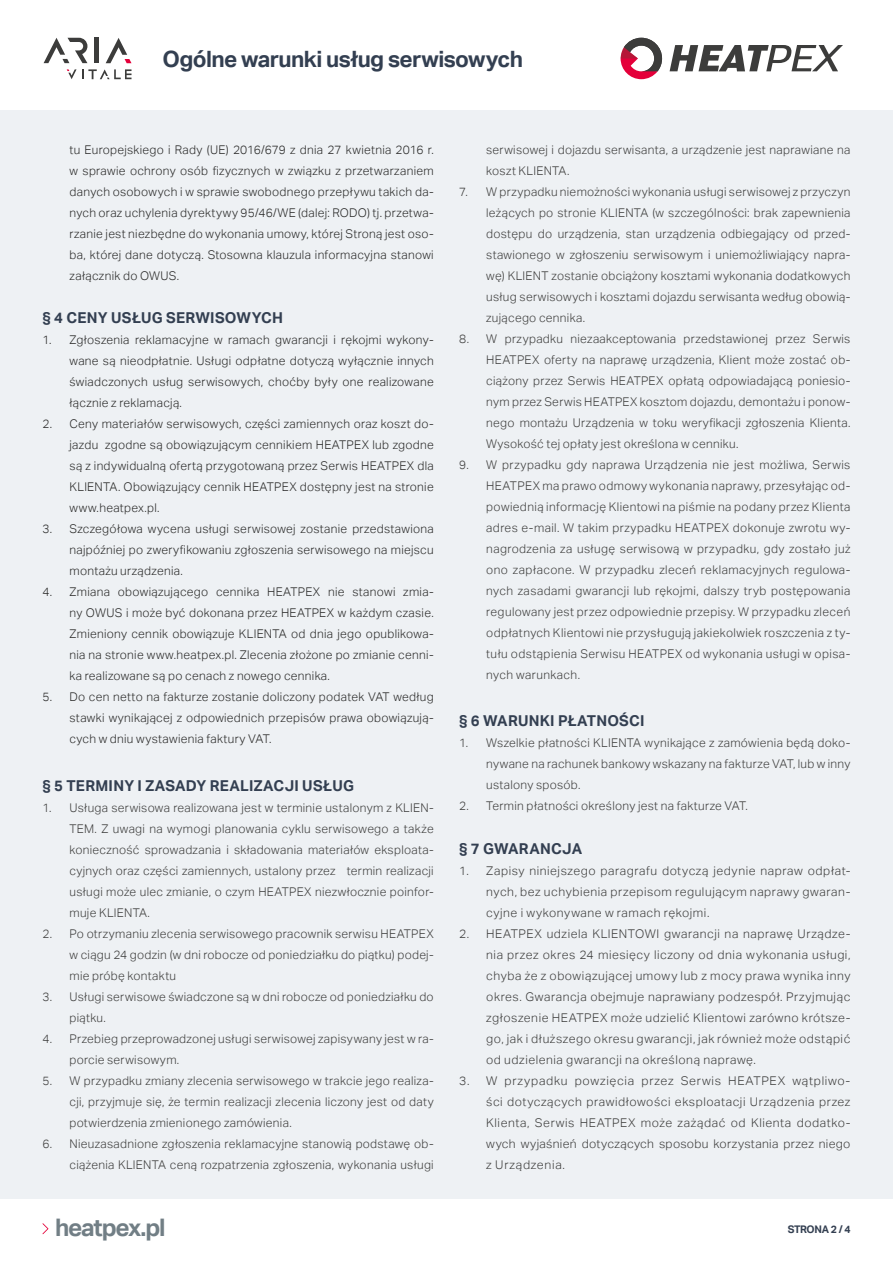
<style>
.page{position:relative;width:893px;height:1263px;background:#fff}
.page>*{position:absolute;margin:0;border:0;box-sizing:border-box;transform-origin:0 0}
.t1{font:700 24.15px "Aktiv Grotesk";letter-spacing:-.05em;color:#717e85}
.t2{font:700 22.5px "Aktiv Grotesk";letter-spacing:-.025em;color:#333f51}
.t3{font:700 15px "Aktiv Grotesk";letter-spacing:.015em;color:#333f51}
.t4{font:300 12px/21px "Aktiv Grotesk";letter-spacing:.025em;color:#3c3c3b;text-align:justify}
.t5{font:300 12px/21px "Aktiv Grotesk";letter-spacing:.025em;color:#282827;text-align:justify}
.t6{font:700 10.5px "Aktiv Grotesk";letter-spacing:-.03em;color:#333f51}
</style>
<div class="page">
<div style="left:0;top:111px;width:893px;height:1088px;background:#eef1f4"></div>
<svg style="left:670px;top:45px;width:173px;height:26px"></svg>
<svg style="left:620px;top:38px;width:42px;height:41px"></svg>
<svg style="left:42px;top:1223px;width:6px;height:11px"></svg>
<svg style="left:44px;top:38px;width:43px;height:25px"></svg>
<div style="left:94px;top:38px;width:5px;height:25px;background:#3c3c3b"></div>
<svg style="left:106px;top:38px;width:26px;height:25px"></svg>
<svg style="left:67px;top:69px;width:65px;height:10px"></svg>
<h2 class="t2" style="left:163px;top:46px;width:362px">Ogólne warunki usług serwisowych</h2>
<p class="t5" style="left:70px;top:140px;width:366px">tu Europejskiego i Rady (UE) 2016/679 z dnia 27 kwietnia 2016 r. w sprawie ochrony osób fizycznych w związku z przetwarzaniem danych osobowych i w sprawie swobodnego przepływu takich da&shy;nych oraz uchylenia dyrektywy 95/46/WE (dalej: RODO) tj. przetwa&shy;rzanie jest niezbędne do wykonania umowy, której Stroną jest oso&shy;ba, której dane dotyczą. Stosowna klauzula informacyjna stanowi załącznik do OWUS.</p>
<p class="t3" style="left:43px;top:309px;width:242px">§ 4 CENY USŁUG SERWISOWYCH</p>
<p class="t5" style="left:70px;top:330px;width:366px;text-indent:-27px">1. Zgłoszenia reklamacyjne w ramach gwarancji i rękojmi wykony&shy;wane są nieodpłatnie. Usługi odpłatne dotyczą wyłącznie innych świadczonych usług serwisowych, choćby były one realizowane łącznie z reklamacją.</p>
<p class="t5" style="left:70px;top:414px;width:366px;text-indent:-27px">2. Ceny materiałów serwisowych, części zamiennych oraz koszt do&shy;jazdu zgodne są obowiązującym cennikiem HEATPEX lub zgodne są z indywidualną ofertą przygotowaną przez Serwis HEATPEX dla KLIENTA. Obowiązujący cennik HEATPEX dostępny jest na stronie www.heatpex.pl.</p>
<p class="t5" style="left:70px;top:519px;width:366px;text-indent:-27px">3. Szczegółowa wycena usługi serwisowej zostanie przedstawiona najpóźniej po zweryfikowaniu zgłoszenia serwisowego na miejscu montażu urządzenia.</p>
<p class="t5" style="left:70px;top:582px;width:366px;text-indent:-27px">4. Zmiana obowiązującego cennika HEATPEX nie stanowi zmia&shy;ny OWUS i może być dokonana przez HEATPEX w każdym czasie.<br>Zmieniony cennik obowiązuje KLIENTA od dnia jego opublikowa&shy;nia na stronie www.heatpex.pl. Zlecenia złożone po zmianie cenni&shy;ka realizowane są po cenach z nowego cennika.</p>
<p class="t5" style="left:70px;top:687px;width:366px;text-indent:-27px">5. Do cen netto na fakturze zostanie doliczony podatek VAT według stawki wynikającej z odpowiednich przepisów prawa obowiązują&shy;cych w dniu wystawienia faktury VAT.</p>
<p class="t3" style="left:43px;top:777px;width:313px">§ 5 TERMINY I ZASADY REALIZACJI USŁUG</p>
<p class="t4" style="left:70px;top:797px;width:366px;text-indent:-27px">1. Usługa serwisowa realizowana jest w terminie ustalonym z KLIEN-TEM. Z uwagi na wymogi planowania cyklu serwisowego a także konieczność sprowadzania i składowania materiałów eksploata&shy;cyjnych oraz części zamiennych, ustalony przez termin realizacji usługi może ulec zmianie, o czym HEATPEX niezwłocznie poinfor&shy;muje KLIENTA.</p>
<p class="t4" style="left:70px;top:923px;width:366px;text-indent:-27px">2. Po otrzymaniu zlecenia serwisowego pracownik serwisu HEATPEX w ciągu 24 godzin (w dni robocze od poniedziałku do piątku) podej&shy;mie próbę kontaktu</p>
<p class="t4" style="left:70px;top:986px;width:366px;text-indent:-27px">3. Usługi serwisowe świadczone są w dni robocze od poniedziałku do piątku.</p>
<p class="t4" style="left:70px;top:1028px;width:366px;text-indent:-27px">4. Przebieg przeprowadzonej usługi serwisowej zapisywany jest w ra&shy;porcie serwisowym.</p>
<p class="t4" style="left:70px;top:1070px;width:366px;text-indent:-27px">5. W przypadku zmiany zlecenia serwisowego w trakcie jego realiza&shy;cji, przyjmuje się, że termin realizacji zlecenia liczony jest od daty potwierdzenia zmienionego zamówienia.</p>
<p class="t4" style="left:43px;top:1133px;width:393px;text-align:right">6. Nieuzasadnione zgłoszenia reklamacyjne stanowią podstawę ob&shy;ciążenia KLIENTA ceną rozpatrzenia zgłoszenia, wykonania usługi</p>
<h1 class="t1" style="left:55px;top:1214px;width:112px">heatpex.pl</h1>
<p class="t4" style="left:486px;top:140px;width:366px">serwisowej i dojazdu serwisanta, a urządzenie jest naprawiane na koszt KLIENTA.</p>
<p class="t4" style="left:486px;top:182px;width:366px;text-indent:-27px">7. W przypadku niemożności wykonania usługi serwisowej z przyczyn leżących po stronie KLIENTA (w szczególności: brak zapewnienia dostępu do urządzenia, stan urządzenia odbiegający od przed&shy;stawionego w zgłoszeniu serwisowym i uniemożliwiający napra&shy;wę) KLIENT zostanie obciążony kosztami wykonania dodatkowych usług serwisowych i kosztami dojazdu serwisanta według obowią&shy;zującego cennika.</p>
<p class="t4" style="left:486px;top:329px;width:366px;text-indent:-27px">8. W przypadku niezaakceptowania przedstawionej przez Serwis HEATPEX oferty na naprawę urządzenia, Klient może zostać ob&shy;ciążony przez Serwis HEATPEX opłatą odpowiadającą poniesio&shy;nym przez Serwis HEATPEX kosztom dojazdu, demontażu i ponow&shy;nego montażu Urządzenia w toku weryfikacji zgłoszenia Klienta.<br>Wysokość tej opłaty jest określona w cenniku.</p>
<p class="t4" style="left:486px;top:455px;width:366px;text-indent:-27px">9. W przypadku gdy naprawa Urządzenia nie jest możliwa, Serwis HEATPEX ma prawo odmowy wykonania naprawy, przesyłając od&shy;powiednią informację Klientowi na piśmie na podany przez Klienta adres e-mail. W takim przypadku HEATPEX dokonuje zwrotu wy&shy;nagrodzenia za usługę serwisową w przypadku, gdy zostało już ono zapłacone. W przypadku zleceń reklamacyjnych regulowa&shy;nych zasadami gwarancji lub rękojmi, dalszy tryb postępowania regulowany jest przez odpowiednie przepisy. W przypadku zleceń odpłatnych Klientowi nie przysługują jakiekolwiek roszczenia z ty&shy;tułu odstąpienia Serwisu HEATPEX od wykonania usługi w opisa&shy;nych warunkach.</p>
<p class="t3" style="left:459px;top:712px;width:187px">§ 6 WARUNKI PŁATNOŚCI</p>
<p class="t4" style="left:486px;top:732px;width:366px;text-indent:-27px">1. Wszelkie płatności KLIENTA wynikające z zamówienia będą doko&shy;nywane na rachunek bankowy wskazany na fakturze VAT, lub w inny ustalony sposób.</p>
<p class="t4" style="left:459px;top:795px;width:290px">2. Termin płatności określony jest na fakturze VAT.</p>
<p class="t3" style="left:459px;top:840px;width:124px">§ 7 GWARANCJA</p>
<p class="t4" style="left:486px;top:860px;width:366px;text-indent:-27px">1. Zapisy niniejszego paragrafu dotyczą jedynie napraw odpłat&shy;nych, bez uchybienia przepisom regulującym naprawy gwaran&shy;cyjne i wykonywane w ramach rękojmi.</p>
<p class="t4" style="left:486px;top:923px;width:366px;text-indent:-27px">2. HEATPEX udziela KLIENTOWI gwarancji na naprawę Urządze&shy;nia przez okres 24 miesięcy liczony od dnia wykonania usługi, chyba że z obowiązującej umowy lub z mocy prawa wynika inny okres. Gwarancja obejmuje naprawiany podzespół. Przyjmując zgłoszenie HEATPEX może udzielić Klientowi zarówno krótsze&shy;go, jak i dłuższego okresu gwarancji, jak również może odstąpić od udzielenia gwarancji na określoną naprawę.</p>
<p class="t4" style="left:486px;top:1070px;width:366px;text-indent:-27px">3. W przypadku powzięcia przez Serwis HEATPEX wątpliwo&shy;ści dotyczących prawidłowości eksploatacji Urządzenia przez Klienta, Serwis HEATPEX może zażądać od Klienta dodatko&shy;wych wyjaśnień dotyczących sposobu korzystania przez niego z Urządzenia.</p>
<p class="t6" style="left:788px;top:1223px;width:65px">STRONA 2 / 4</p>
</div>
